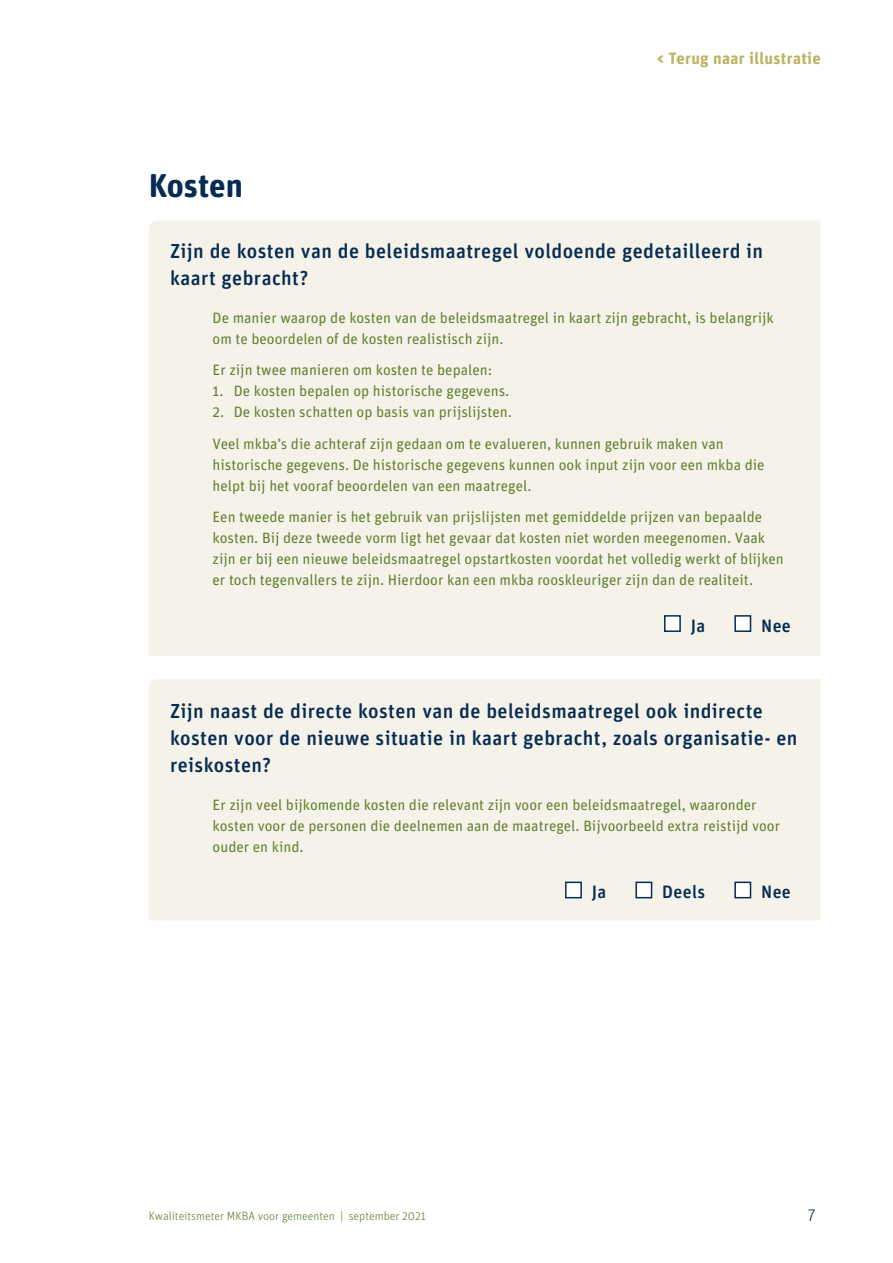
<style>
.page{position:relative;width:893px;height:1263px;background:#fff}
.page>*{position:absolute;margin:0;border:0;box-sizing:border-box;transform-origin:0 0}
.Heading_1_zonder_num{font:700 33px "Unit Rounded Pro";color:#072c54}
.Tussenkop_online{font:500 20.25px/27px "Unit Rounded Pro";letter-spacing:.02em;color:#072c54}
.Tussenkop_online-2{font:500 18px "Unit Rounded Pro";letter-spacing:.02em;color:#072c54}
.Tussenkop_online-3{font:700 16.5px "Unit Rounded Pro";letter-spacing:.02em;color:#bcb462}
.t1{font:300 16.5px "Unit Rounded Pro";color:#072c54}
.Tekstframe{font:15px/21px "Unit Rounded Pro";color:#648033}
.t2{font:300 12px "Unit Rounded Pro";color:#648033}
</style>
<div class="page">
<div style="left:149px;top:221px;width:672px;height:435px;background:#f5f3e9"></div>
<div style="left:664px;top:615px;width:17px;height:17px;background:#fff;border:2px solid #072c54"></div>
<div style="left:734px;top:615px;width:17px;height:17px;background:#fff;border:2px solid #072c54"></div>
<div style="left:149px;top:679px;width:672px;height:241px;background:#f5f3e9"></div>
<div style="left:565px;top:881px;width:17px;height:17px;background:#fff;border:2px solid #072c54"></div>
<div style="left:635px;top:881px;width:17px;height:17px;background:#fff;border:2px solid #072c54"></div>
<div style="left:734px;top:881px;width:17px;height:17px;background:#fff;border:2px solid #072c54"></div>
<h1 class="Heading_1_zonder_num" style="left:149px;top:162px;width:96px">Kosten</h1>
<p class="Tussenkop_online-3" style="left:657px;top:47px;width:165px">&lt; Terug naar illustratie</p>
<p class="Tussenkop_online" style="left:170px;top:236px;width:595px">Zijn de kosten van de beleidsmaatregel voldoende gedetailleerd in kaart gebracht?</p>
<p class="Tekstframe" style="left:213px;top:307px;width:563px">De manier waarop de kosten van de beleidsmaatregel in kaart zijn gebracht, is belangrijk om te beoordelen of de kosten realistisch zijn.</p>
<p class="Tekstframe" style="left:213px;top:359px;width:281px">Er zijn twee manieren om kosten te bepalen:</p>
<p class="Tekstframe" style="left:213px;top:380px;width:298px">1. De kosten bepalen op historische gegevens.</p>
<p class="Tekstframe" style="left:213px;top:401px;width:301px">2. De kosten schatten op basis van prijslijsten.</p>
<p class="Tekstframe" style="left:213px;top:433px;width:554px">Veel mkba’s die achteraf zijn gedaan om te evalueren, kunnen gebruik maken van historische gegevens. De historische gegevens kunnen ook input zijn voor een mkba die helpt bij het vooraf beoordelen van een maatregel.</p>
<p class="Tekstframe" style="left:213px;top:506px;width:573px">Een tweede manier is het gebruik van prijslijsten met gemiddelde prijzen van bepaalde kosten. Bij deze tweede vorm ligt het gevaar dat kosten niet worden meegenomen. Vaak zijn er bij een nieuwe beleidsmaatregel opstartkosten voordat het volledig werkt of blijken er toch tegenvallers te zijn. Hierdoor kan een mkba rooskleuriger zijn dan de realiteit.</p>
<p class="Tussenkop_online-2" style="left:691px;top:613px;width:16px">Ja</p>
<p class="Tussenkop_online-2" style="left:761px;top:613px;width:31px">Nee</p>
<p class="Tussenkop_online" style="left:170px;top:696px;width:629px">Zijn naast de directe kosten van de beleidsmaatregel ook indirecte kosten voor de nieuwe situatie in kaart gebracht, zoals organisatie- en reiskosten?</p>
<p class="Tekstframe" style="left:213px;top:793px;width:569px">Er zijn veel bijkomende kosten die relevant zijn voor een beleidsmaatregel, waaronder kosten voor de personen die deelnemen aan de maatregel. Bijvoorbeeld extra reistijd voor ouder en kind.</p>
<p class="Tussenkop_online-2" style="left:592px;top:879px;width:16px">Ja</p>
<p class="Tussenkop_online-2" style="left:662px;top:879px;width:45px">Deels</p>
<p class="Tussenkop_online-2" style="left:761px;top:879px;width:31px">Nee</p>
<p class="t2" style="left:149px;top:1209px;width:279px">Kwaliteitsmeter MKBA voor gemeenten | september 2021</p>
<p class="t1" style="left:808px;top:1204px;width:10px">7</p>
</div>
